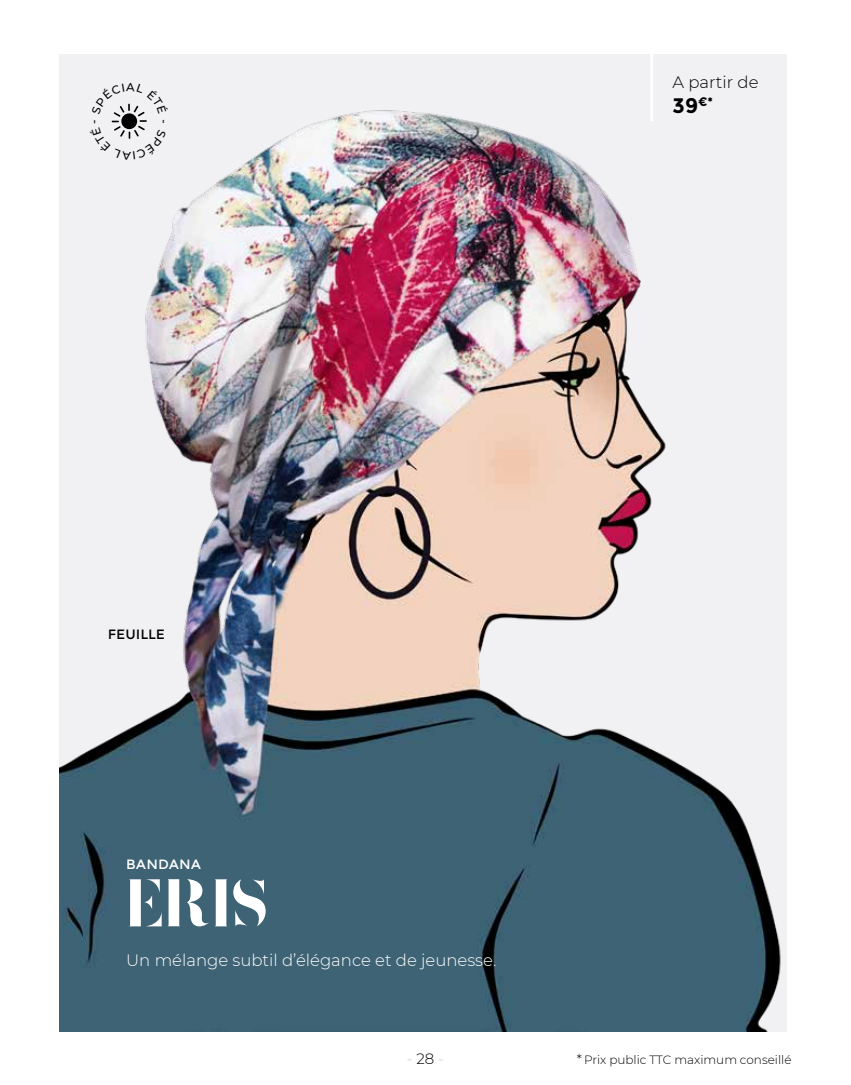
<style>
.page{position:relative;width:851px;height:1085px;background:#fff}
.page>*{position:absolute;margin:0;border:0;box-sizing:border-box;transform-origin:0 0}
.t1{font:58.95px "Zefani Stencil";color:#fff}
.t2{font:700 21px "Montserrat";color:#000}
.t3{font:300 16.5px "Montserrat";color:#fff}
.t4{font:300 16.5px "Montserrat";color:#000}
.t5{font:300 15px "Montserrat";color:#c6c6c6}
.t6{font:13.5px "Montserrat";color:#000}
.t7{font:13.5px "Montserrat";color:#fff}
.t8{font:300 12px "Montserrat";color:#000}
.s1{color:#000}
.s2{font-size:13.5px}
</style>
<div class="page">
<img style="left:59px;top:54px;width:728px;height:977px">
<hr style="left:650px;top:45px;width:3px;height:76px;background:#fff">
<svg style="left:90px;top:83px;width:78px;height:77px"></svg>
<p class="t4" style="left:672px;top:71px;width:87px">A partir de</p>
<p class="t2" style="left:672px;top:93px;width:42px">39<sup>€*</sup></p>
<p class="t6" style="left:108px;top:625px;width:59px">FEUILLE</p>
<p class="t7" style="left:126px;top:855px;width:76px">BANDANA</p>
<h1 class="t1" style="left:126px;top:875px;width:144px">ERIS</h1>
<p class="t3" style="left:126px;top:948px;width:371px">Un mélange subtil d’élégance et de jeunesse.</p>
<p class="t5" style="left:407px;top:1047px;width:39px">- <span class="s1">28</span> -</p>
<p class="t8" style="left:576px;top:1051px;width:216px"><span class="s2">*</span> Prix public TTC maximum conseillé</p>
</div>
